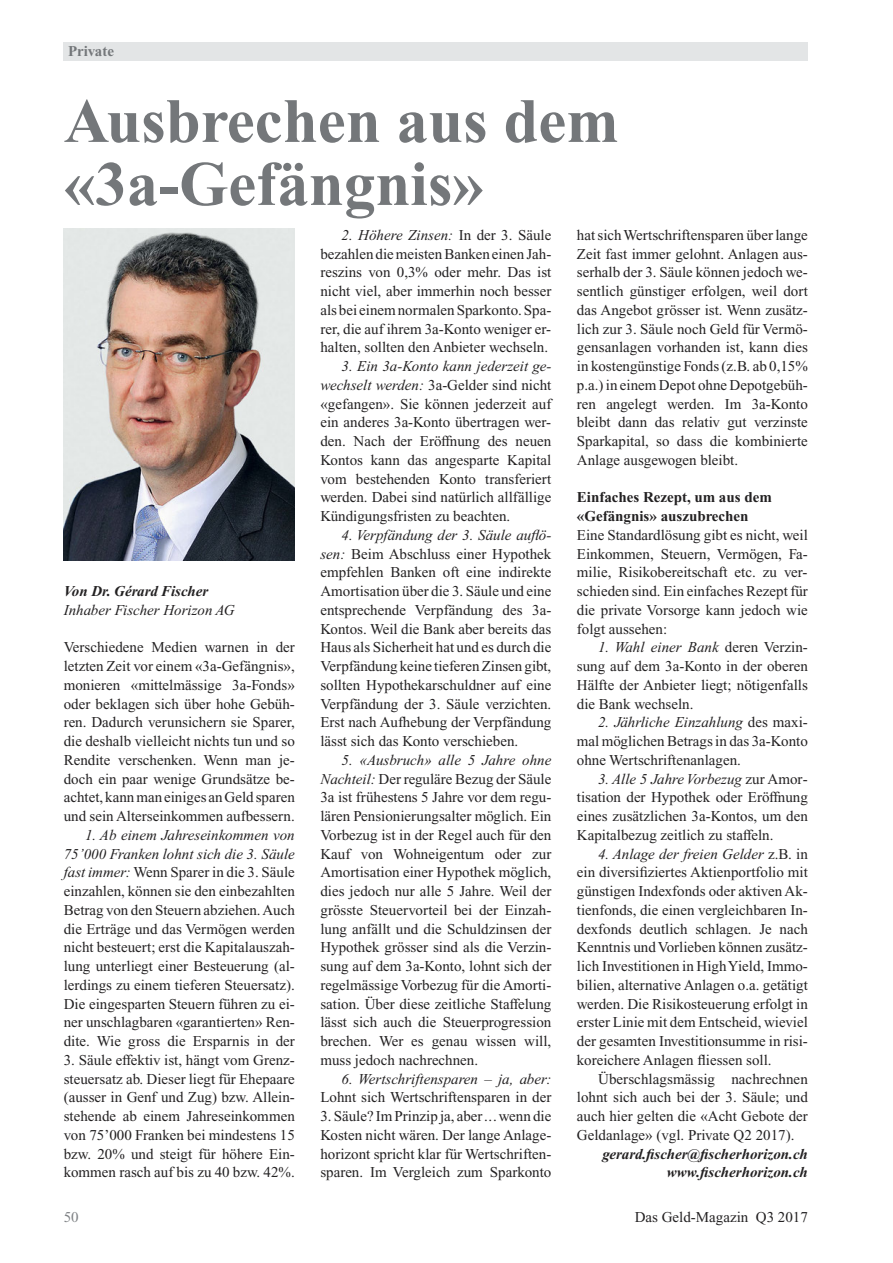
<style>
.page{position:relative;width:893px;height:1263px;background:#fff}
.page>*{position:absolute;margin:0;border:0;box-sizing:border-box;transform-origin:0 0}
.t1{font:700 63px/63px "Times New Roman PS Std";color:#74777a}
.t2{font:15px/18.8px "Times New Roman PS Std";color:#232122;text-align:justify}
.t3{font:italic 700 15px/18.8px "Times New Roman PS Std";color:#232122;text-align:right}
.t4{font:italic 15px "Times New Roman PS Std";color:#232122}
.t5{font:700 15px/18.8px "Times New Roman PS Std";color:#232122}
.t6{font:700 15px "Times New Roman PS Std";color:#74777a}
.t7{font:15px "Times New Roman PS Std";color:#7f8285}
.s1{font-style:italic}
</style>
<div class="page">
<div style="left:64px;top:43px;width:744px;height:18px;background:#e3e5e6"></div>
<img style="left:64px;top:229px;width:231px;height:332px">
<p class="t6" style="left:68px;top:46px;width:48px">Private</p>
<h1 class="t1" style="left:64px;top:96px;width:556px">Ausbrechen aus dem «3a-Gefängnis»</h1>
<p class="t3" style="left:64px;top:583px;width:146px">Von Dr. Gérard Fischer</p>
<p class="t4" style="left:64px;top:604px;width:172px">Inhaber Fischer Horizon AG</p>
<p class="t2" style="left:64px;top:639px;width:233px">Verschiedene Medien warnen in der letzten Zeit vor einem «3a-Gefängnis», monieren «mittelmässige 3a-Fonds» oder beklagen sich über hohe Gebüh&shy;ren. Dadurch verunsichern sie Sparer, die deshalb vielleicht nichts tun und so Rendite verschenken. Wenn man je&shy;doch ein paar we nige Grundsätze be&shy;achtet, kann man einiges an Geld sparen und sein Alterseinkommen aufbessern.</p>
<p class="t2" style="left:64px;top:827px;width:233px;text-indent:21px"><span class="s1">1. Ab einem Jahreseinkommen von 75’000 Franken lohnt sich die 3. Säule fast immer:</span> Wenn Sparer in die 3. Säule einzahlen, können sie den einbezahlten Betrag von den Steuern abziehen. Auch die Erträge und das Vermögen werden nicht besteuert; erst die Kapitalauszah&shy;lung unterliegt einer Besteuerung (al&shy;lerdings zu einem tieferen Steuersatz).<br>Die eingesparten Steuern führen zu ei&shy;ner unschlagbaren «garantierten» Ren&shy;dite. Wie gross die Ersparnis in der</p>
<p class="t2" style="left:64px;top:1052px;width:233px">3. Säule effektiv ist, hängt vom Grenz&shy;steuersatz ab. Dieser liegt für Ehepaare (ausser in Genf und Zug) bzw. Allein&shy;stehende ab einem Jahreseinkommen von 75’000 Franken bei mindestens 15 bzw. 20% und steigt für höhere Ein&shy;kommen rasch auf bis zu 40 bzw. 42%.</p>
<p class="t2" style="left:320px;top:227px;width:233px;text-indent:21px"><span class="s1">2. Höhere Zinsen:</span> In der 3. Säule bezahlen die meisten Banken einen Jah&shy;reszins von 0,3% oder mehr. Das ist nicht viel, aber immerhin noch besser als bei einem normalen Sparkonto. Spa&shy;rer, die auf ihrem 3a-Konto weniger er&shy;halten, sollten den Anbieter wechseln.</p>
<p class="t2" style="left:320px;top:358px;width:233px;text-indent:21px"><span class="s1">3. Ein 3a-Konto kann jederzeit ge&shy;wechselt werden:</span> 3a-Gelder sind nicht «gefangen». Sie können jederzeit auf ein anderes 3a-Konto übertragen wer&shy;den. Nach der Eröffnung des neuen Kontos kann das angesparte Kapital vom bestehenden Konto transferiert werden. Dabei sind natürlich allfällige Kündigungsfristen zu beachten.</p>
<p class="t2" style="left:320px;top:527px;width:233px;text-indent:21px"><span class="s1">4. Verpfändung der 3. Säule auflö&shy;sen:</span> Beim Abschluss einer Hypothek empfehlen Banken oft eine indirekte Amortisation über die 3. Säule und eine entsprechende Verpfändung des 3a-Kontos. Weil die Bank aber bereits das Haus als Sicherheit hat und es durch die Verpfändung keine tieferen Zinsen gibt, sollten Hypothekarschuldner auf eine Verpfändung der 3. Säule verzichten.<br>Erst nach Aufhebung der Verpfändung lässt sich das Konto verschieben.</p>
<p class="t2" style="left:320px;top:752px;width:233px;text-indent:21px"><span class="s1">5. «Ausbruch» alle 5 Jahre ohne Nachteil:</span> Der reguläre Bezug der Säule 3a ist frühestens 5 Jahre vor dem regu&shy;lären Pensionierungsalter möglich. Ein Vorbezug ist in der Regel auch für den Kauf von Wohneigentum oder zur Amortisation einer Hypothek möglich, dies jedoch nur alle 5 Jahre. Weil der grösste Steuervorteil bei der Einzah&shy;lung anfällt und die Schuldzinsen der Hypothek grösser sind als die Verzin&shy;sung auf dem 3a-Konto, lohnt sich der regelmässige Vorbezug für die Amorti&shy;sation. Über diese zeitliche Staffelung lässt sich auch die Steuerprogression brechen. Wer es genau wissen will, muss jedoch nachrechnen.</p>
<p class="t4" style="left:342px;top:1073px;width:211px">6. Wertschriftensparen – ja, aber:</p>
<p class="t2" style="left:320px;top:1089px;width:233px">Lohnt sich Wertschriftensparen in der</p>
<p class="t2" style="left:320px;top:1108px;width:233px">3. Säule? Im Prinzip ja, aber... wenn die Kosten nicht wären. Der lange Anlage&shy;horizont spricht klar für Wertschriften&shy;sparen. Im Vergleich zum Sparkonto</p>
<p class="t2" style="left:577px;top:227px;width:233px">hat sich Wertschriftensparen über lange Zeit fast immer gelohnt. Anlagen aus&shy;serhalb der 3. Säule können jedoch we&shy;sentlich günstiger erfolgen, weil dort das Angebot grösser ist. Wenn zusätz&shy;lich zur 3. Säule noch Geld für Vermö&shy;gensanlagen vorhanden ist, kann dies in kostengünstige Fonds (z.B. ab 0,15% p.a.) in einem Depot ohne Depotgebüh&shy;ren angelegt werden. Im 3a-Konto bleibt dann das relativ gut verzinste Sparkapital, so dass die kombinierte Anlage ausgewogen bleibt.</p>
<p class="t5" style="left:577px;top:489px;width:196px">Einfaches Rezept, um aus dem «Gefängnis» auszubrechen</p>
<p class="t2" style="left:577px;top:527px;width:233px">Eine Standardlösung gibt es nicht, weil Einkommen, Steuern, Vermögen, Fa&shy;milie, Risikobereitschaft etc. zu ver&shy;schieden sind. Ein einfaches Rezept für die private Vorsorge kann jedoch wie folgt aussehen:</p>
<p class="t2" style="left:577px;top:639px;width:233px;text-indent:21px"><span class="s1">1. Wahl einer Bank</span> deren Verzin&shy;sung auf dem 3a-Konto in der oberen Hälfte der Anbieter liegt; nötigenfalls die Bank wechseln.</p>
<p class="t2" style="left:577px;top:714px;width:233px;text-indent:21px"><span class="s1">2. Jährliche Einzahlung</span> des maxi&shy;mal möglichen Betrags in das 3a- Konto ohne Wertschriftenanlagen.</p>
<p class="t2" style="left:577px;top:770px;width:233px;text-indent:21px"><span class="s1">3. Alle 5 Jahre Vorbezug</span> zur Amor&shy;tisation der Hypothek oder Eröffnung eines zusätzlichen 3a-Kontos, um den Kapitalbezug zeitlich zu staffeln.</p>
<p class="t2" style="left:577px;top:845px;width:233px;text-indent:21px"><span class="s1">4. Anlage der freien Gelder</span> z.B. in ein diversifiziertes Aktienportfolio mit günstigen Indexfonds oder aktiven Ak&shy;tienfonds, die einen vergleichbaren In&shy;dexfonds deutlich schlagen. Je nach Kenntnis und Vorlieben können zusätz&shy;lich Investitionen in High Yield, Immo&shy;bilien, alternative Anlagen o.a. getätigt werden. Die Risikosteuerung erfolgt in erster Linie mit dem Entscheid, wieviel der gesamten Investitionsumme in risi&shy;koreichere Anlagen fliessen soll.</p>
<p class="t2" style="left:577px;top:1070px;width:233px;text-indent:21px">Überschlagsmässig nachrechnen lohnt sich auch bei der 3. Säule; und auch hier gelten die «Acht Gebote der Geldanlage» (vgl. Private Q2 2017).</p>
<p class="t3" style="left:602px;top:1146px;width:207px">gerard.fischer@fischerhorizon.ch www.fischerhorizon.ch</p>
<p class="t7" style="left:64px;top:1212px;width:16px">50</p>
<p class="t2" style="left:635px;top:1209px;width:175px">Das Geld-Magazin Q3 2017</p>
</div>
